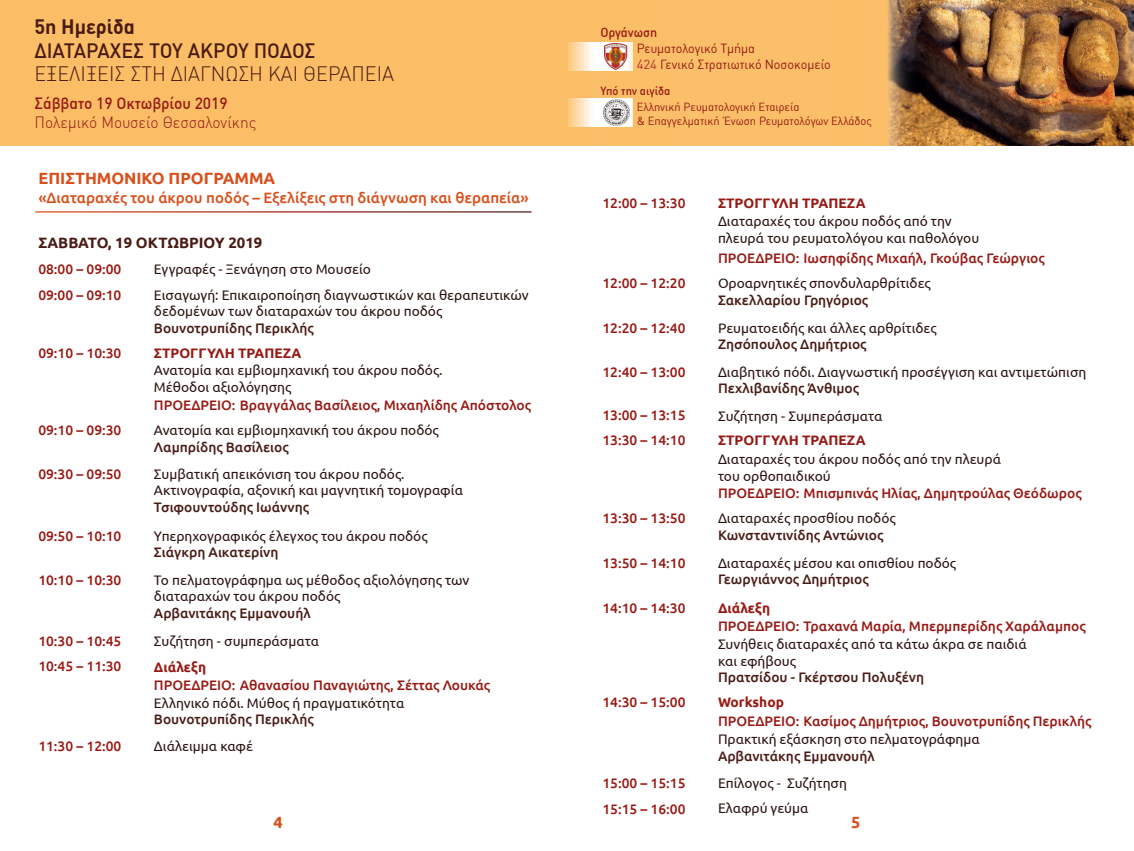
<style>
.page{position:relative;width:1134px;height:851px;background:#fff}
.page>*{position:absolute;margin:0;border:0;box-sizing:border-box;transform-origin:0 0}
.t1{font:300 20.38px "DIN Greek";color:#491b15}
.t2{font:20.38px "DIN Greek Medium Alternate";color:#491b15}
.t3{font:700 20.38px "DIN Greek";color:#491b15}
.t4{font:700 16.25px "Ubuntu";color:#d84f1a}
.t5{font:16px "DIN Greek Light Alternate";color:#971914}
.t6{font:16px "DIN Greek Medium Alternate";color:#971914}
.t7{font:500 15px "Ubuntu";color:#d84f1a}
.t8{font:700 15px "Ubuntu";color:#491b15}
.t9{font:13.75px/16.5px "Ubuntu";color:#2b1210}
.t10{font:500 13.75px "Ubuntu";color:#971914}
.t11{font:500 13.75px "Ubuntu";color:#491b15}
.t12{font:700 13.75px "Ubuntu";color:#971914}
.t13{font:13px/15.5px "DIN Greek Regular Alternate";color:#971914}
.t14{font:13px "DIN Greek Medium Alternate";color:#971914}
.t15{font:11.5px "DIN Greek Regular Alternate";color:#971914}
.t16{font:11.5px "DIN Greek Medium Alternate";color:#971914}
.s1{font-family:"DIN Greek";font-weight:500}
.s2{font-family:"DIN Greek";color:#b02f2e}
</style>
<div class="page">
<svg style="left:567px;top:41px;width:266px;height:86px;background:#fbc880"></svg>
<div style="left:567px;top:0;width:299px;height:41px;background:#fbbf69"></div>
<div style="left:634px;top:16px;width:53px;height:129px;background:#fbbf69"></div>
<div style="left:567px;top:71px;width:284px;height:26px;background:#fbbf69"></div>
<div style="left:567px;top:127px;width:282px;height:18px;background:#fbbf69"></div>
<img style="left:601px;top:98px;width:30px;height:27px">
<img style="left:605px;top:44px;width:22px;height:25px">
<img style="left:1084px;top:0;width:50px;height:145px">
<img style="left:833px;top:0;width:251px;height:145px">
<div style="left:0;top:0;width:567px;height:145px;background:#fbbe67"></div>
<h1 class="t3" style="left:34px;top:14px;width:102px">5η Ηµερίδα</h1>
<h1 class="t2" style="left:34px;top:39px;width:283px">ΔΙΑΤΑΡΑΧΕΣ ΤΟΥ ΑΚΡΟΥ ΠΟΔΟΣ</h1>
<h1 class="t1" style="left:34px;top:62px;width:361px">ΕΞΕΛΙΞΕΙΣ ΣΤΗ ΔΙΑΓΝΩΣΗ ΚΑΙ ΘΕΡΑΠΕΙΑ</h1>
<p class="t6" style="left:34px;top:94px;width:195px">Σάββατο <span class="s1">19</span> Οκτωβρίου <span class="s1">2019</span></p>
<p class="t14" style="left:601px;top:25px;width:58px">Οργάνωση</p>
<p class="t13" style="left:637px;top:41px;width:196px">Ρευματολογικό Τμήμα<br><span class="s2">424</span> Γενικό Στρατιωτικό Νοσοκομείο</p>
<p class="t15" style="left:637px;top:100px;width:164px">Ελληνική Ρευματολογική Εταιρεία</p>
<p class="t16" style="left:601px;top:84px;width:71px">Υπό την αιγίδα</p>
<p class="t5" style="left:34px;top:113px;width:223px">Πολεμικό Μουσείο Θεσσαλονίκης</p>
<p class="t15" style="left:637px;top:114px;width:237px">&amp; Επαγγελματική Ένωση Ρευματολόγων Ελλάδος</p>
<p class="t4" style="left:38px;top:169px;width:238px">ΕΠΙΣΤΗΜΟΝΙΚΟ ΠΡΟΓΡΑΜΜΑ</p>
<p class="t7" style="left:38px;top:188px;width:492px">«Διαταραχές του άκρου ποδός – Εξελίξεις στη διάγνωση και θεραπεία»</p>
<p class="t8" style="left:38px;top:233px;width:226px">ΣΑΒΒΑΤΟ, 19 ΟΚΤΩΒΡΙΟΥ 2019</p>
<p class="t10" style="left:38px;top:260px;width:85px">08:00 – 09:00</p>
<p class="t9" style="left:154px;top:260px;width:218px">Εγγραφές - Ξενάγηση στο Μουσείο</p>
<p class="t10" style="left:38px;top:286px;width:85px">09:00 – 09:10</p>
<p class="t9" style="left:154px;top:286px;width:376px">Εισαγωγή: Επικαιροποίηση διαγνωστικών και θεραπευτικών δεδομένων των διαταραχών του άκρου ποδός</p>
<p class="t11" style="left:154px;top:319px;width:161px">Βουνοτρυπίδης Περικλής</p>
<p class="t10" style="left:602px;top:195px;width:85px">12:00 – 13:30</p>
<p class="t12" style="left:718px;top:195px;width:149px">ΣΤΡΟΓΓΥΛΗ ΤΡΑΠΕΖΑ</p>
<p class="t9" style="left:718px;top:213px;width:263px">Διαταραχές του άκρου ποδός από την πλευρά του ρευματολόγου και παθολόγου</p>
<p class="t10" style="left:718px;top:250px;width:328px">ΠΡΟΕΔΡΕΙΟ: Ιωσηφίδης Μιχαήλ, Γκούβας Γεώργιος</p>
<p class="t10" style="left:602px;top:274px;width:85px">12:00 – 12:20</p>
<p class="t9" style="left:718px;top:274px;width:214px">Οροαρνητικές σπονδυλαρθρίτιδες</p>
<p class="t11" style="left:718px;top:291px;width:152px">Σακελλαρίου Γρηγόριος</p>
<p class="t10" style="left:602px;top:319px;width:85px">12:20 – 12:40</p>
<p class="t9" style="left:718px;top:319px;width:220px">Ρευματοειδής και άλλες αρθρίτιδες</p>
<p class="t11" style="left:718px;top:335px;width:150px">Ζησόπουλος Δημήτριος</p>
<p class="t10" style="left:602px;top:363px;width:85px">12:40 – 13:00</p>
<p class="t9" style="left:718px;top:363px;width:370px">Διαβητικό πόδι. Διαγνωστική προσέγγιση και αντιμετώπιση</p>
<p class="t11" style="left:718px;top:379px;width:142px">Πεχλιβανίδης Άνθιμος</p>
<p class="t10" style="left:602px;top:406px;width:85px">13:00 – 13:15</p>
<p class="t9" style="left:718px;top:407px;width:166px">Συζήτηση - Συμπεράσματα</p>
<p class="t10" style="left:602px;top:432px;width:85px">13:30 – 14:10</p>
<p class="t12" style="left:718px;top:432px;width:149px">ΣΤΡΟΓΓΥΛΗ ΤΡΑΠΕΖΑ</p>
<p class="t9" style="left:718px;top:450px;width:284px">Διαταραχές του άκρου ποδός από την πλευρά του ορθοπαιδικού</p>
<p class="t10" style="left:38px;top:344px;width:85px">09:10 – 10:30</p>
<p class="t12" style="left:154px;top:344px;width:149px">ΣΤΡΟΓΓΥΛΗ ΤΡΑΠΕΖΑ</p>
<p class="t9" style="left:154px;top:362px;width:290px">Ανατομία και εμβιομηχανική του άκρου ποδός.<br>Mέθοδοι αξιολόγησης</p>
<p class="t10" style="left:154px;top:396px;width:379px">ΠΡΟΕΔΡΕΙΟ: Βραγγάλας Βασίλειος, Μιχαηλίδης Απόστολος</p>
<p class="t10" style="left:38px;top:421px;width:85px">09:10 – 09:30</p>
<p class="t9" style="left:154px;top:421px;width:286px">Ανατομία και εμβιομηχανική του άκρου ποδός</p>
<p class="t11" style="left:154px;top:438px;width:136px">Λαμπρίδης Βασίλειος</p>
<p class="t10" style="left:38px;top:465px;width:85px">09:30 – 09:50</p>
<p class="t9" style="left:154px;top:465px;width:311px">Συμβατική απεικόνιση του άκρου ποδός.<br>Ακτινογραφία, αξονική και μαγνητική τομογραφία</p>
<p class="t11" style="left:154px;top:498px;width:157px">Τσιφουντούδης Ιωάννης</p>
<p class="t10" style="left:38px;top:527px;width:85px">09:50 – 10:10</p>
<p class="t9" style="left:154px;top:527px;width:275px">Υπερηχογραφικός έλεγχος του άκρου ποδός</p>
<p class="t11" style="left:154px;top:543px;width:126px">Σιάγκρη Αικατερίνη</p>
<p class="t10" style="left:38px;top:571px;width:85px">10:10 – 10:30</p>
<p class="t9" style="left:154px;top:571px;width:317px">Το πελματογράφημα ως μέθοδος αξιολόγησης των διαταραχών του άκρου ποδός</p>
<p class="t11" style="left:154px;top:604px;width:158px">Αρβανιτάκης Εμμανουήλ</p>
<p class="t10" style="left:38px;top:632px;width:85px">10:30 – 10:45</p>
<p class="t9" style="left:154px;top:632px;width:167px">Συζήτηση - συμπεράσματα</p>
<p class="t10" style="left:154px;top:676px;width:338px">ΠΡΟΕΔΡΕΙΟ: Αθανασίου Παναγιώτης, Σέττας Λουκάς</p>
<p class="t10" style="left:718px;top:484px;width:365px">ΠΡΟΕΔΡΕΙΟ: Μπισμπινάς Ηλίας, Δημητρούλας Θεόδωρος</p>
<p class="t10" style="left:602px;top:509px;width:85px">13:30 – 13:50</p>
<p class="t9" style="left:718px;top:509px;width:179px">Διαταραχές προσθίου ποδός</p>
<p class="t11" style="left:718px;top:526px;width:167px">Κωνσταντινίδης Αντώνιος</p>
<p class="t10" style="left:602px;top:554px;width:85px">13:50 – 14:10</p>
<p class="t9" style="left:718px;top:554px;width:240px">Διαταραχές μέσου και οπισθίου ποδός</p>
<p class="t11" style="left:718px;top:570px;width:152px">Γεωργιάννος Δημήτριος</p>
<p class="t10" style="left:602px;top:599px;width:85px">14:10 – 14:30</p>
<p class="t12" style="left:718px;top:599px;width:54px">Διάλεξη</p>
<p class="t10" style="left:718px;top:617px;width:369px">ΠΡΟΕΔΡΕΙΟ: Τραχανά Μαρία, Μπερμπερίδης Χαράλαμπος</p>
<p class="t9" style="left:718px;top:635px;width:310px">Συνήθεις διαταραχές από τα κάτω άκρα σε παιδιά και εφήβους</p>
<p class="t11" style="left:718px;top:668px;width:208px">Πρατσίδου - Γκέρτσου Πολυξένη</p>
<p class="t10" style="left:718px;top:712px;width:375px">ΠΡΟΕΔΡΕΙΟ: Κασίμος Δημήτριος, Βουνοτρυπίδης Περικλής</p>
<p class="t10" style="left:38px;top:657px;width:85px">10:45 – 11:30</p>
<p class="t12" style="left:154px;top:658px;width:54px">Διάλεξη</p>
<p class="t9" style="left:154px;top:694px;width:252px">Ελληνικό πόδι. Μύθος ή πραγματικότητα</p>
<p class="t11" style="left:154px;top:710px;width:161px">Βουνοτρυπίδης Περικλής</p>
<p class="t10" style="left:38px;top:737px;width:85px">11:30 – 12:00</p>
<p class="t9" style="left:154px;top:737px;width:101px">Διάλειμμα καφέ</p>
<p class="t10" style="left:602px;top:693px;width:85px">14:30 – 15:00</p>
<p class="t12" style="left:718px;top:693px;width:68px">Workshop</p>
<p class="t9" style="left:718px;top:730px;width:263px">Πρακτική εξάσκηση στο πελματογράφημα</p>
<p class="t11" style="left:718px;top:747px;width:158px">Αρβανιτάκης Εμμανουήλ</p>
<p class="t10" style="left:602px;top:774px;width:85px">15:00 – 15:15</p>
<p class="t9" style="left:718px;top:774px;width:130px">Επίλογος - Συζήτηση</p>
<p class="t10" style="left:602px;top:800px;width:85px">15:15 – 16:00</p>
<p class="t9" style="left:718px;top:799px;width:92px">Ελαφρύ γεύμα</p>
<p class="t4" style="left:274px;top:811px;width:11px">4</p>
<p class="t4" style="left:851px;top:812px;width:11px">5</p>
</div>
